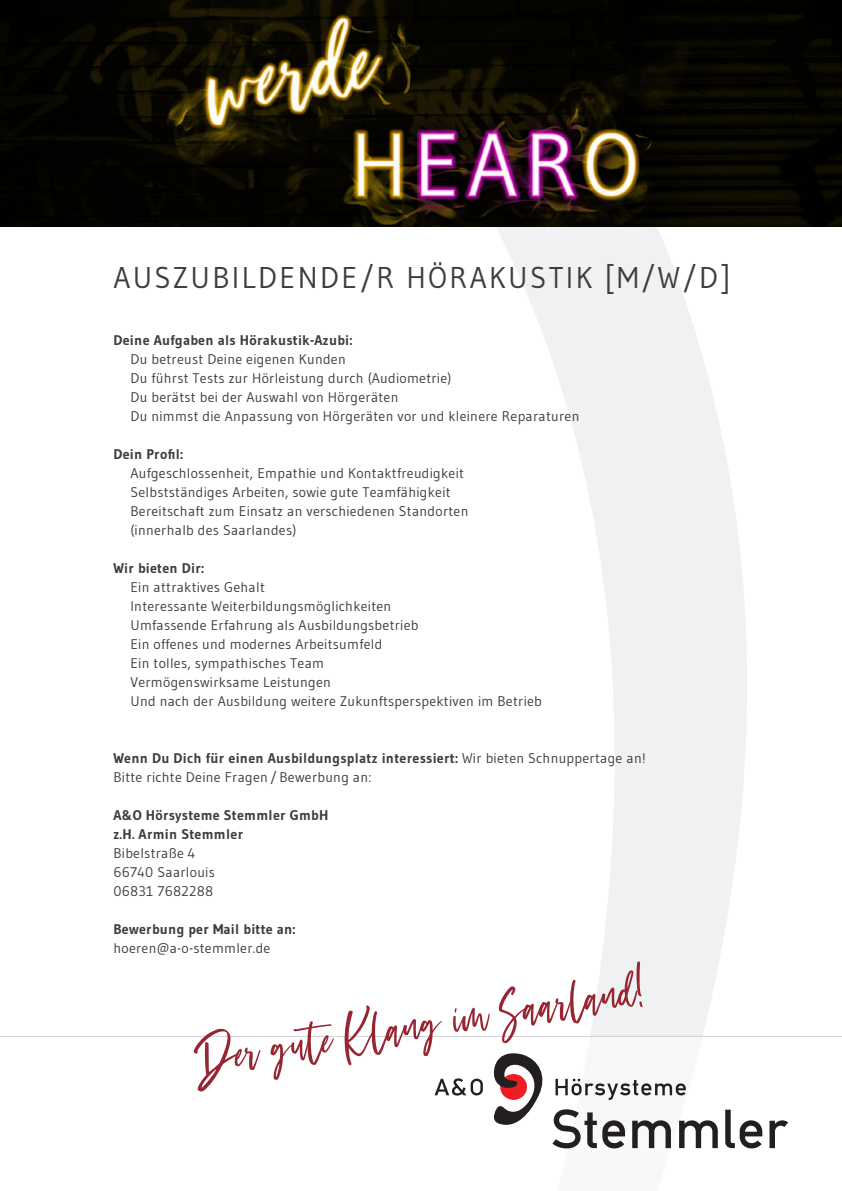
<style>
.page{position:relative;width:842px;height:1191px;background:#fff}
.page>*{position:absolute;margin:0;border:0;box-sizing:border-box;transform-origin:0 0}
.t1{font:60.2px "Ramland Clean";color:#982632;scale:1.05 1}
.t2{font:30px "Gudea";letter-spacing:.08em;color:#3e3e3f}
.t3{font:14px/19px "Gudea";letter-spacing:.02em;color:#3e3e3f}
.t4{font:700 14px/19px "Gudea";letter-spacing:.02em;color:#3e3e3f}
.s1{font-weight:700}
</style>
<div class="page">
<svg style="left:496px;top:227px;width:251px;height:809px;fill:#f0f1f2"></svg>
<img style="left:0;top:0;width:842px;height:227px">
<svg style="left:0;top:1036px;width:842px;height:1px"></svg>
<svg style="left:725px;top:1109px;width:37px;height:39px"></svg>
<svg style="left:769px;top:1120px;width:19px;height:28px"></svg>
<svg style="left:434px;top:1078px;width:49px;height:17px"></svg>
<svg style="left:493px;top:1053px;width:225px;height:95px"></svg>
<h2 class="t2" style="left:113px;top:258px;width:619px">AUSZUBILDENDE/R HÖRAKUSTIK [M/W/D]</h2>
<p class="t4" style="left:113px;top:330px;width:241px">Deine Aufgaben als Hörakustik-Azubi:</p>
<p class="t3" style="left:130px;top:349px;width:451px">Du betreust Deine eigenen Kunden<br>Du führst Tests zur Hörleistung durch (Audiometrie)<br>Du berätst bei der Auswahl von Hörgeräten<br>Du nimmst die Anpassung von Hörgeräten vor und kleinere Reparaturen</p>
<p class="t4" style="left:113px;top:444px;width:71px">Dein Profil:</p>
<p class="t3" style="left:130px;top:463px;width:340px">Aufgeschlossenheit, Empathie und Kontaktfreudigkeit Selbstständiges Arbeiten, sowie gute Teamfähigkeit Bereitschaft zum Einsatz an verschiedenen Standorten (innerhalb des Saarlandes)</p>
<p class="t4" style="left:113px;top:558px;width:92px">Wir bieten Dir:</p>
<p class="t3" style="left:130px;top:577px;width:413px">Ein attraktives Gehalt<br>Interessante Weiterbildungsmöglichkeiten<br>Umfassende Erfahrung als Ausbildungsbetrieb<br>Ein offenes und modernes Arbeitsumfeld<br>Ein tolles, sympathisches Team<br>Vermögenswirksame Leistungen<br>Und nach der Ausbildung weitere Zukunftsperspektiven im Betrieb</p>
<p class="t3" style="left:113px;top:748px;width:534px"><span class="s1">Wenn Du Dich für einen Ausbildungsplatz interessiert:</span> Wir bieten Schnuppertage an!<br>Bitte richte Deine Fragen / Bewerbung an:</p>
<p class="t4" style="left:113px;top:805px;width:216px">A&amp;O Hörsysteme Stemmler GmbH z.H. Armin Stemmler</p>
<p class="t3" style="left:113px;top:843px;width:103px">Bibelstraße 4<br>66740 Saarlouis<br>06831 7682288</p>
<p class="t4" style="left:113px;top:919px;width:184px">Bewerbung per Mail bitte an:</p>
<p class="t3" style="left:113px;top:938px;width:158px">hoeren@a-o-stemmler.de</p>
<h1 class="t1" style="left:197px;top:1020px;width:432px;rotate:-9deg">Der gute Klang im Saarland!</h1>
</div>
